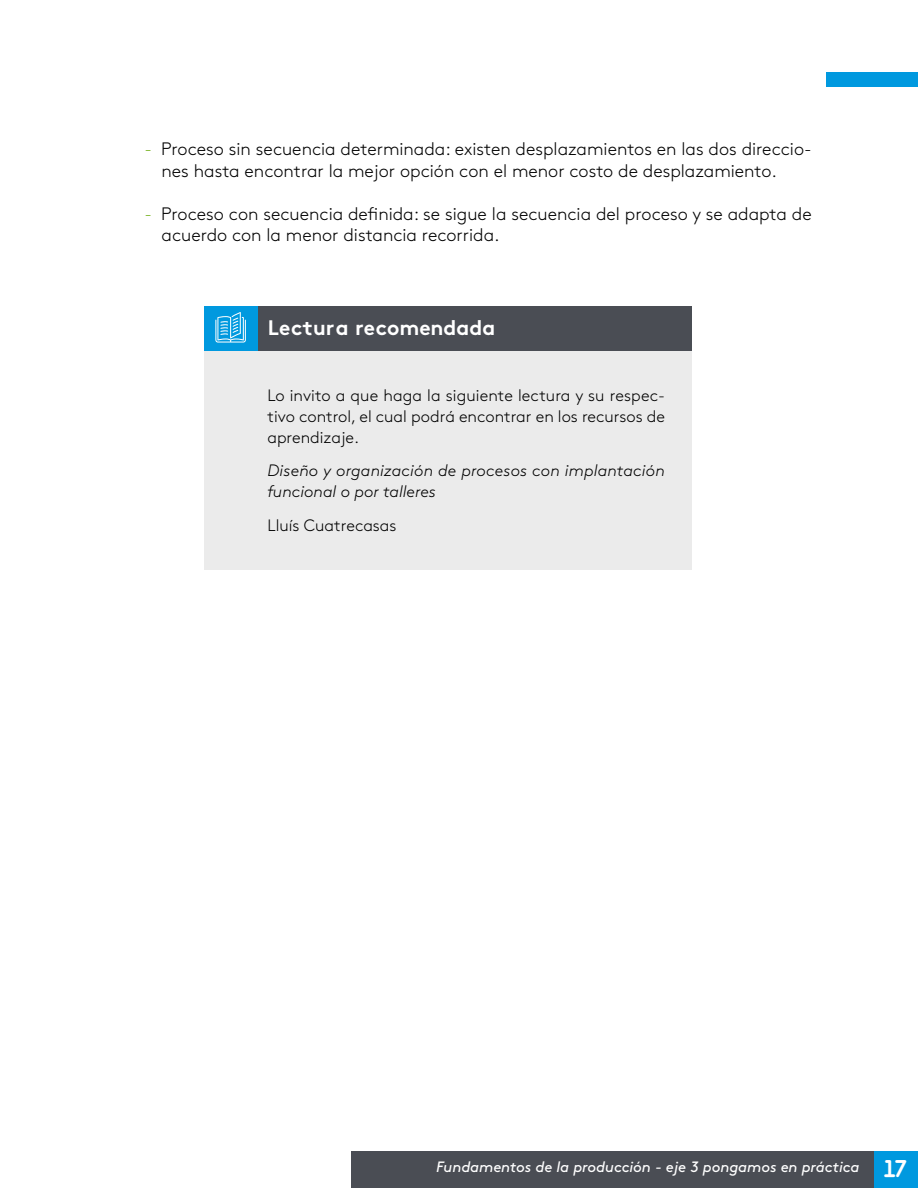
<style>
.page{position:relative;width:918px;height:1188px;background:#fff}
.page>*{position:absolute;margin:0;border:0;box-sizing:border-box;transform-origin:0 0}
.t1{font:700 21px "Brown Std";color:#fff}
.t2{font:300 18px/21.6px "Brown Std";color:#000}
.t3{font:300 16.5px/21px "Brown Std";color:#000;text-align:justify}
.t4{font:italic 300 16.5px/21px "Brown Std";letter-spacing:.01em;color:#000}
.t5{font:italic 15px "Brown Std";letter-spacing:-.005em;color:#fff}
.s1{color:#7eb62d}
.s2{font-family:"Areandina Voz";font-style:normal;font-size:24px}
</style>
<div class="page">
<div style="left:826px;top:72px;width:92px;height:15px;background:#0099df"></div>
<div style="left:873px;top:1151px;width:45px;height:37px;background:#0099df"></div>
<div style="left:351px;top:1151px;width:522px;height:37px;background:#4a4d54"></div>
<div style="left:204px;top:351px;width:488px;height:219px;background:#ebebeb"></div>
<div style="left:258px;top:306px;width:434px;height:45px;background:#4a4d54"></div>
<div style="left:204px;top:306px;width:54px;height:45px;background:#0099df"></div>
<svg style="left:215px;top:312px;width:31px;height:31px"></svg>
<p class="t2" style="left:162px;top:138px;width:652px;text-indent:-17px"><span class="s1">-</span> Proceso sin secuencia determinada: existen desplazamientos en las dos direccio&shy;nes hasta encontrar la mejor opción con el menor costo de desplazamiento.</p>
<p class="t2" style="left:162px;top:203px;width:652px;text-indent:-17px"><span class="s1">-</span> Proceso con secuencia definida: se sigue la secuencia del proceso y se adapta de acuerdo con la menor distancia recorrida.</p>
<p class="t1" style="left:268px;top:315px;width:229px">Lectura recomendada</p>
<p class="t3" style="left:267px;top:385px;width:399px">Lo invito a que haga la siguiente lectura y su respec&shy;tivo control, el cual podrá encontrar en los recursos de aprendizaje.</p>
<p class="t4" style="left:267px;top:461px;width:399px">Diseño y organización de procesos con implantación funcional o por talleres</p>
<p class="t3" style="left:267px;top:515px;width:131px">Lluís Cuatrecasas</p>
<p class="t5" style="left:436px;top:1158px;width:472px">Fundamentos de la producción - eje 3 pongamos en práctica <span class="s2">17</span></p>
</div>
